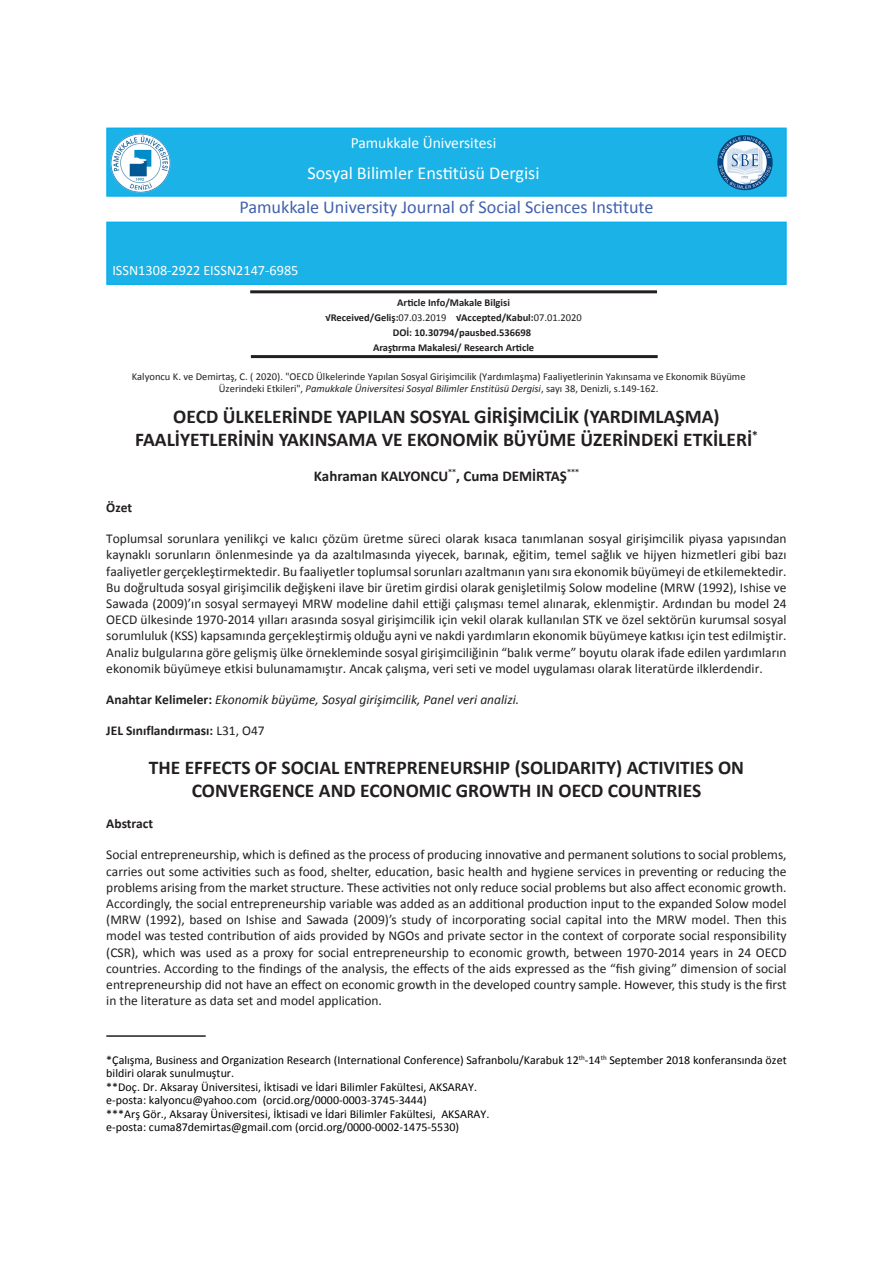
<style>
.page{position:relative;width:893px;height:1263px;background:#fff}
.page>*{position:absolute;margin:0;border:0;box-sizing:border-box;transform-origin:0 0}
.t1{font:700 19.5px/23.4px "Calibri";color:#231f20;text-align:center}
.t2{font:18.15px "Calibri";color:#4161ad}
.t3{font:18.15px "Calibri";color:#fff}
.t4{font:15.6px "Calibri";color:#fff}
.t5{font:700 15px "Calibri";color:#231f20}
.t6{font:14.25px "Calibri";color:#fff}
.t7{font:13.5px/16.2px "Calibri";color:#231f20;text-align:justify}
.t8{font:italic 13.5px "Calibri";color:#231f20}
.t9{font:700 13.5px "Calibri";color:#231f20}
.t10{font:12px/13.5px "Calibri";color:#000}
.t11{font:10.5px/12px "Calibri";color:#231f20;text-align:center}
.t12{font:700 10.5px "Calibri";color:#231f20}
.s1{font-weight:400}
.s2{font-style:italic}
.s3{font-weight:700;font-style:normal}
</style>
<div class="page">
<hr style="left:250px;top:290px;width:407px;height:3px;background:#231f20">
<hr style="left:251px;top:355px;width:407px;height:3px;background:#231f20">
<div style="left:106px;top:222px;width:681px;height:63px;background:#1ab2e7;border:1px solid #00aeef"></div>
<div style="left:106px;top:128px;width:681px;height:69px;background:#1ab2e7;border:1px solid #00aeef"></div>
<img style="left:717px;top:135px;width:56px;height:56px">
<img style="left:111px;top:133px;width:59px;height:59px">
<hr style="left:106px;top:1035px;width:100px;height:2px;background:#231f20">
<p class="t4" style="left:351px;top:133px;width:147px">Pamukkale Üniversitesi</p>
<h2 class="t3" style="left:307px;top:162px;width:234px">Sosyal Bilimler Enstitüsü Dergisi</h2>
<h2 class="t2" style="left:239px;top:196px;width:416px">Pamukkale University Journal of Social Sciences Institute</h2>
<p class="t6" style="left:112px;top:261px;width:188px">ISSN1308-2922 EISSN2147-6985</p>
<p class="t12" style="left:397px;top:296px;width:114px">Article Info/Makale Bilgisi</p>
<p class="t12" style="left:326px;top:311px;width:258px">√Received/Geliş:<span class="s1">07.03.2019</span> √Accepted/Kabul:<span class="s1">07.01.2020</span></p>
<p class="t12" style="left:393px;top:326px;width:140px">DOİ: 10.30794/pausbed.536698</p>
<p class="t12" style="left:373px;top:341px;width:163px">Araştırma Makalesi/ Research Article</p>
<p class="t11" style="left:132px;top:370px;width:615px">Kalyoncu K. ve Demirtaş, C. ( 2020). "OECD Ülkelerinde Yapılan Sosyal Girişimcilik (Yardımlaşma) Faaliyetlerinin Yakınsama ve Ekonomik Büyüme<br>Üzerindeki Etkileri", <span class="s2">Pamukkale Üniversitesi Sosyal Bilimler Enstitüsü Dergisi</span>, sayı 38, Denizli, s.149-162.</p>
<h1 class="t1" style="left:135px;top:403px;width:624px">OECD ÜLKELERİNDE YAPILAN SOSYAL GİRİŞİMCİLİK (YARDIMLAŞMA)<br>FAALİYETLERİNİN YAKINSAMA VE EKONOMİK BÜYÜME ÜZERİNDEKİ ETKİLERİ<sup>*</sup></h1>
<p class="t5" style="left:314px;top:466px;width:255px">Kahraman KALYONCU , Cuma DEMİRTAŞ</p>
<p class="t9" style="left:106px;top:499px;width:27px">Özet</p>
<p class="t7" style="left:106px;top:530px;width:682px">Toplumsal sorunlara yenilikçi ve kalıcı çözüm üretme süreci olarak kısaca tanımlanan sosyal girişimcilik piyasa yapısından kaynaklı sorunların önlenmesinde ya da azaltılmasında yiyecek, barınak, eğitim, temel sağlık ve hijyen hizmetleri gibi bazı faaliyetler gerçekleştirmektedir. Bu faaliyetler toplumsal sorunları azaltmanın yanı sıra ekonomik büyümeyi de etkilemektedir.<br>Bu doğrultuda sosyal girişimcilik değişkeni ilave bir üretim girdisi olarak genişletilmiş Solow modeline (MRW (1992), Ishise ve Sawada (2009)’ın sosyal sermayeyi MRW modeline dahil ettiği çalışması temel alınarak, eklenmiştir. Ardından bu model 24<br>OECD ülkesinde 1970-2014 yılları arasında sosyal girişimcilik için vekil olarak kullanılan STK ve özel sektörün kurumsal sosyal sorumluluk (KSS) kapsamında gerçekleştirmiş olduğu ayni ve nakdi yardımların ekonomik büyümeye katkısı için test edilmiştir.<br>Analiz bulgularına göre gelişmiş ülke örnekleminde sosyal girişimciliğinin “balık verme” boyutu olarak ifade edilen yardımların ekonomik büyümeye etkisi bulunamamıştır. Ancak çalışma, veri seti ve model uygulaması olarak literatürde ilklerdendir.</p>
<p class="t8" style="left:106px;top:691px;width:414px"><span class="s3">Anahtar Kelimeler:</span> Ekonomik büyüme, Sosyal girişimcilik, Panel veri analizi.</p>
<p class="t9" style="left:106px;top:722px;width:160px">JEL Sınıflandırması: <span class="s1">L31, O47</span></p>
<h1 class="t1" style="left:149px;top:754px;width:597px">THE EFFECTS OF SOCIAL ENTREPRENEURSHIP (SOLIDARITY) ACTIVITIES ON<br>CONVERGENCE AND ECONOMIC GROWTH IN OECD COUNTRIES</h1>
<p class="t9" style="left:106px;top:815px;width:48px">Abstract</p>
<p class="t7" style="left:106px;top:846px;width:682px">Social entrepreneurship, which is defined as the process of producing innovative and permanent solutions to social problems, carries out some activities such as food, shelter, education, basic health and hygiene services in preventing or reducing the problems arising from the market structure. These activities not only reduce social problems but also affect economic growth.<br>Accordingly, the social entrepreneurship variable was added as an additional production input to the expanded Solow model (MRW (1992), based on Ishise and Sawada (2009)’s study of incorporating social capital into the MRW model. Then this model was tested contribution of aids provided by NGOs and private sector in the context of corporate social responsibility (CSR), which was used as a proxy for social entrepreneurship to economic growth, between 1970-2014 years in 24 OECD countries. According to the findings of the analysis, the effects of the aids expressed as the “fish giving” dimension of social entrepreneurship did not have an effect on economic growth in the developed country sample. However, this study is the first in the literature as data set and model application.</p>
<p class="t10" style="left:106px;top:1052px;width:682px">*Çalışma, Business and Organization Research (International Conference) Safranbolu/Karabuk 12<sup>th</sup>-14<sup>th</sup> September 2018 konferansında özet bildiri olarak sunulmuştur.<br>**Doç. Dr. Aksaray Üniversitesi, İktisadi ve İdari Bilimler Fakültesi, AKSARAY.<br>e-posta: kalyoncu@yahoo.com (orcid.org/0000-0003-3745-3444)<br>***Arş Gör., Aksaray Üniversitesi, İktisadi ve İdari Bilimler Fakültesi, AKSARAY.<br>e-posta: cuma87demirtas@gmail.com (orcid.org/0000-0002-1475-5530)</p>
</div>
